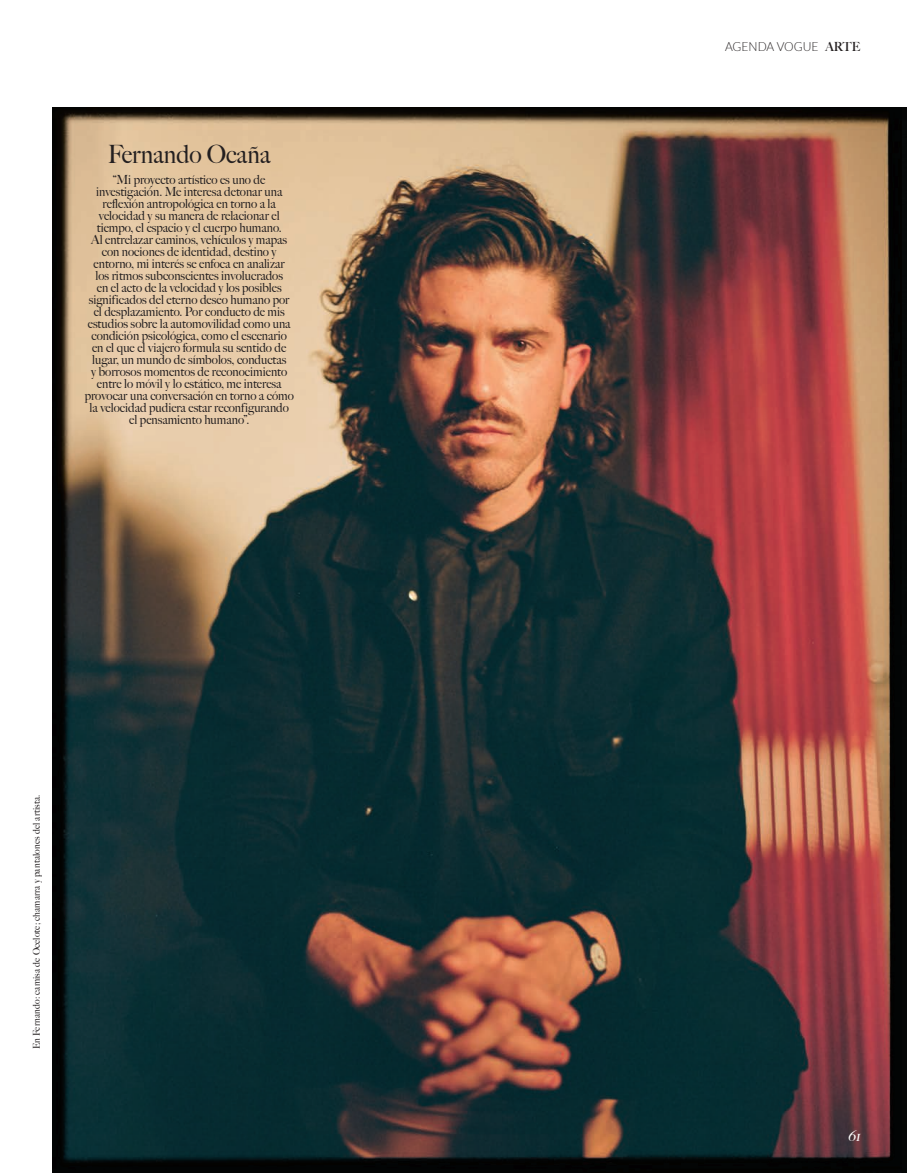
<style>
.page{position:relative;width:907px;height:1173px;background:#fff}
.page>*{position:absolute;margin:0;border:0;box-sizing:border-box;transform-origin:0 0}
.t1{font:25.2px "Big Caslon FB";color:#231f20;scale:.95 1}
.t2{font:italic 15px "Big Caslon FB";color:#fff}
.t3{font:12.6px/12px "Big Caslon FB";color:#231f20;text-align:center;scale:.95 1}
.t4{font:300 12.6px "Lato";color:#231f20;scale:.95 1}
.t5{font:9.45px "Big Caslon FB";letter-spacing:.02em;color:#231f20;scale:.95 1}
.s1{font-family:"Big Caslon FB";font-weight:700}
</style>
<div class="page">
<img style="left:53px;top:108px;width:854px;height:1064px">
<img style="left:53px;top:1172px;width:849px;height:1px">
<h1 class="t1" style="left:108px;top:140px;width:173px">Fernando Ocaña</h1>
<p class="t3" style="left:85px;top:174px;width:222px">“Mi proyecto artístico es uno de investigación. Me interesa detonar una reflexión antropológica en torno a la velocidad y su manera de relacionar el tiempo, el espacio y el cuerpo humano.<br>Al entrelazar caminos, vehículos y mapas con nociones de identidad, destino y entorno, mi interés se enfoca en analizar<br>los ritmos subconscientes involucrados<br>en el acto de la velocidad y los posibles significados del eterno deseo humano por el desplazamiento. Por conducto de mis estudios sobre la automovilidad como una condición psicológica, como el escenario en el que el viajero formula su sentido de lugar, un mundo de símbolos, conductas<br>y borrosos momentos de reconocimiento entre lo móvil y lo estático, me interesa provocar una conversación en torno a cómo la velocidad pudiera estar reconfigurando el pensamiento humano”.</p>
<p class="t5" style="left:31px;top:1049px;width:270px;rotate:-90deg">En Fernando: camisa de Ocelote; chamarra y pantalones del artista.</p>
<p class="t4" style="left:725px;top:38px;width:144px">AGENDA VOGUE <span class="s1">ARTE</span></p>
<p class="t2" style="left:848px;top:1127px;width:17px">61</p>
</div>
